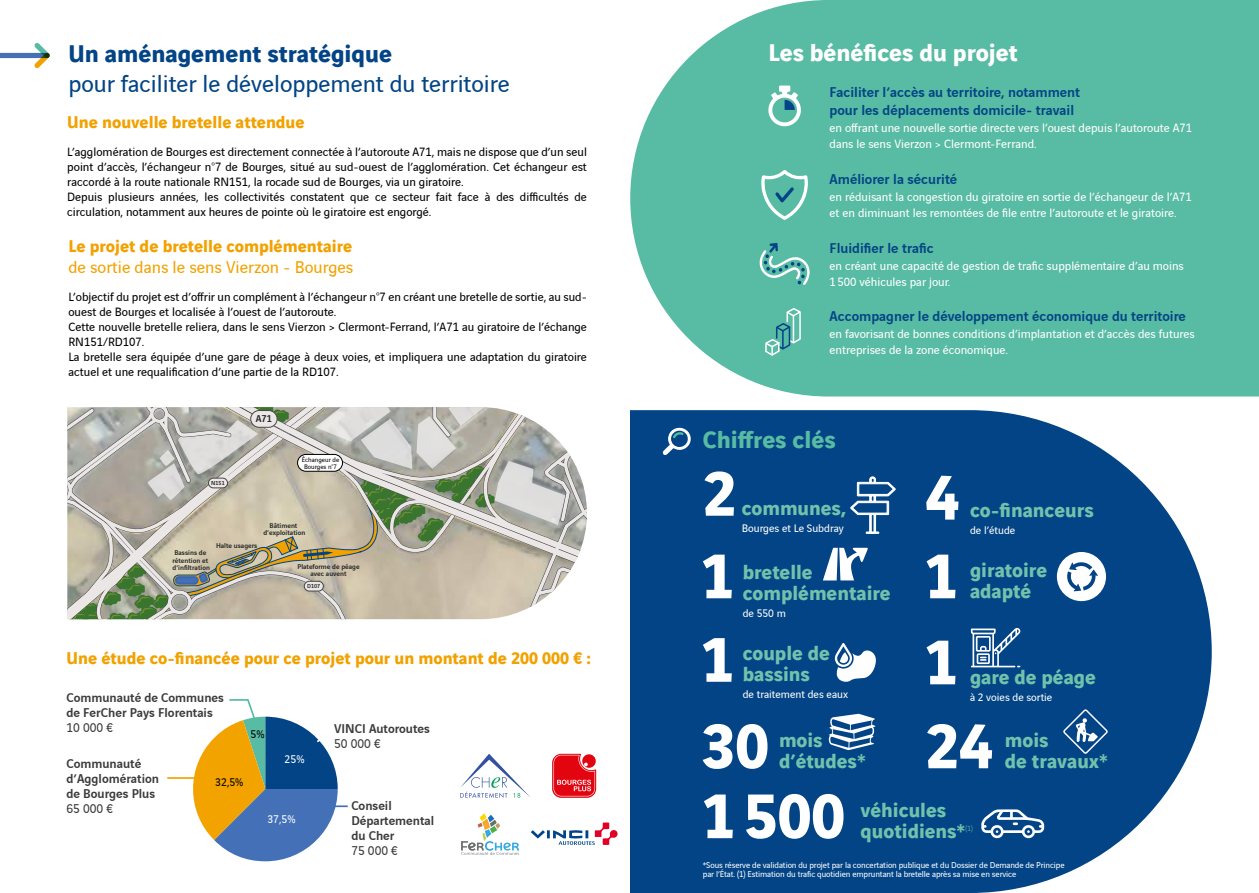
<style>
.page{position:relative;width:1259px;height:893px;background:#fff}
.page>*{position:absolute;margin:0;border:0;box-sizing:border-box;transform-origin:0 0}
.t1{font:700 67.2px "Vinci Sans";color:#fff}
.t2{font:25.5px "Vinci Sans";color:#024485}
.t3{font:700 25.5px "Vinci Sans";color:#024485}
.t4{font:700 25.5px "Vinci Sans";color:#fff}
.t5{font:700 25.5px "Vinci Sans";color:#58bba3}
.t6{font:700 21.15px/21.1px "Vinci Sans";color:#71c2ad}
.t7{font:700 18px "Vinci Sans";color:#f1a200}
.t8{font:18px "Vinci Sans";color:#f1a200}
.t9{font:500 15px/18px "Vinci Sans";color:#024485}
.t10{font:500 13.5px/15px "Vinci Sans";color:#3a3a39}
.t11{font:13.5px "Vinci Sans";color:#3a3a39}
.t12{font:12.75px/15px "Vinci Sans";color:#000}
.t13{font:12.75px/16.5px "Vinci Sans";color:#fff}
.t14{font:11.85px "Vinci Sans";color:#fff}
.t15{font:11.85px "Vinci Sans";color:#000}
.t16{font:11.55px "Vinci Sans";color:#fff}
.t17{font:500 10.5px "Vinci Sans";color:#272726}
.t18{font:9px/9px "Vinci Sans";letter-spacing:-.01em;color:#fff}
.t19{font:300 7.8px "Vinci Sans";color:#71c2ad}
.t20{font:500 7.35px/7.4px "Vinci Sans";color:#272726;text-align:center}
.t21{font:6.9px/6.8px "Vinci Sans";color:#000;text-align:center}
.t22{font:500 6.15px "Vinci Sans";color:#272726}
</style>
<div class="page">
<svg style="left:630px;top:410px;width:581px;height:483px;background:#195590"></svg>
<svg style="left:67px;top:407px;width:520px;height:213px;background:#bdbbac"></svg>
<div style="left:304px;top:581px;width:19px;height:10px;background:#ebe7e6;border-radius:5px"></div>
<div style="left:304px;top:581px;width:19px;height:10px;border:1px solid #484847;border-radius:5px"></div>
<div style="left:208px;top:478px;width:19px;height:10px;background:#ebe7e6;border-radius:5px"></div>
<div style="left:208px;top:478px;width:20px;height:10px;border:1px solid #484847;border-radius:5px"></div>
<div style="left:251px;top:411px;width:26px;height:16px;background:#ebe7e6;border-radius:8px"></div>
<div style="left:250px;top:410px;width:27px;height:17px;border:1px solid #484847;border-radius:8px"></div>
<div style="left:297px;top:454px;width:45px;height:17px;background:#fff;border-radius:8px"></div>
<div style="left:297px;top:454px;width:46px;height:17px;border:1px solid #000;border-radius:8px"></div>
<div style="left:630px;top:0;width:629px;height:396px;background:#58bba3"></div>
<svg style="left:662px;top:428px;width:29px;height:27px"></svg>
<svg style="left:768px;top:86px;width:33px;height:40px"></svg>
<svg style="left:761px;top:170px;width:47px;height:50px"></svg>
<svg style="left:764px;top:307px;width:39px;height:50px;background:#67bbac"></svg>
<svg style="left:759px;top:243px;width:50px;height:42px;background:#6cbdaf"></svg>
<hr style="left:167px;top:777px;width:32px;height:2px;background:#f3a300">
<svg style="left:186px;top:699px;width:162px;height:162px"></svg>
<svg style="left:531px;top:822px;width:86px;height:23px"></svg>
<svg style="left:552px;top:754px;width:44px;height:44px;background:#e7333c"></svg>
<svg style="left:460px;top:754px;width:70px;height:44px"></svg>
<svg style="left:461px;top:813px;width:58px;height:42px"></svg>
<svg style="left:850px;top:476px;width:46px;height:58px"></svg>
<svg style="left:971px;top:628px;width:49px;height:39px"></svg>
<svg style="left:981px;top:809px;width:63px;height:29px"></svg>
<svg style="left:1063px;top:709px;width:45px;height:45px;background:#32689c"></svg>
<svg style="left:829px;top:714px;width:46px;height:36px"></svg>
<svg style="left:823px;top:548px;width:45px;height:32px"></svg>
<svg style="left:833px;top:643px;width:43px;height:40px"></svg>
<svg style="left:1057px;top:552px;width:49px;height:49px"></svg>
<svg style="left:0;top:43px;width:50px;height:25px"></svg>
<h2 class="t3" style="left:68px;top:33px;width:325px">Un aménagement stratégique</h2>
<h2 class="t2" style="left:68px;top:65px;width:443px">pour faciliter le développement du territoire</h2>
<h3 class="t7" style="left:67px;top:108px;width:239px">Une nouvelle bretelle attendue</h3>
<p class="t12" style="left:67px;top:143px;width:521px">L’agglomération de Bourges est directement connectée à l’autoroute A71, mais ne dispose que d’un seul point d’accès, l’échangeur n°7 de Bourges, situé au sud-ouest de l’agglomération. Cet échangeur est raccordé à la route nationale RN151, la rocade sud de Bourges, via un giratoire.<br>Depuis plusieurs années, les collectivités constatent que ce secteur fait face à des difficultés de circulation, notamment aux heures de pointe où le giratoire est engorgé.</p>
<h3 class="t7" style="left:68px;top:231px;width:285px">Le projet de bretelle complémentaire</h3>
<h3 class="t8" style="left:68px;top:254px;width:286px">de sortie dans le sens Vierzon - Bourges</h3>
<p class="t12" style="left:68px;top:288px;width:520px">L’objectif du projet est d’offrir un complément à l’échangeur n°7 en créant une bretelle de sortie, au sud&shy;ouest de Bourges et localisée à l’ouest de l’autoroute.<br>Cette nouvelle bretelle reliera, dans le sens Vierzon &gt; Clermont-Ferrand, l’A71 au giratoire de l’échange RN151/RD107.<br>La bretelle sera équipée d’une gare de péage à deux voies, et impliquera une adaptation du giratoire actuel et une requalification d’une partie de la RD107.</p>
<p class="t22" style="left:211px;top:478px;width:15px">N151</p>
<p class="t17" style="left:256px;top:411px;width:18px">A71</p>
<p class="t21" style="left:302px;top:456px;width:39px">Échangeur de<br>Bourges n°7</p>
<p class="t20" style="left:263px;top:521px;width:43px">Bâtiment d’exploitation</p>
<p class="t20" style="left:297px;top:562px;width:64px">Plateforme de péage avec auvent</p>
<p class="t22" style="left:307px;top:581px;width:15px">D107</p>
<p class="t20" style="left:216px;top:541px;width:43px">Halte usagers</p>
<p class="t20" style="left:172px;top:548px;width:39px;text-align:left">Bassins de rétention et d’infiltration</p>
<h3 class="t7" style="left:66px;top:644px;width:526px">Une étude co-financée pour ce projet pour un montant de 200 000 € :</h3>
<p class="t10" style="left:66px;top:689px;width:159px">Communauté de Communes de FerCher Pays Florentais</p>
<p class="t11" style="left:66px;top:718px;width:48px">10 000 €</p>
<p class="t10" style="left:66px;top:754px;width:94px">Communauté d’Agglomération de Bourges Plus</p>
<p class="t11" style="left:66px;top:798px;width:48px">65 000 €</p>
<p class="t10" style="left:351px;top:797px;width:84px">Conseil<br>Départemental du Cher</p>
<p class="t11" style="left:351px;top:841px;width:48px">75 000 €</p>
<p class="t10" style="left:334px;top:719px;width:97px">VINCI Autoroutes</p>
<p class="t11" style="left:334px;top:733px;width:48px">50 000 €</p>
<p class="t15" style="left:251px;top:725px;width:16px">5%</p>
<p class="t14" style="left:284px;top:750px;width:22px">25%</p>
<p class="t15" style="left:215px;top:774px;width:30px">32,5%</p>
<p class="t14" style="left:267px;top:811px;width:30px">37,5%</p>
<h2 class="t4" style="left:768px;top:32px;width:251px">Les bénéfices du projet</h2>
<p class="t9" style="left:829px;top:82px;width:252px">Faciliter l’accès au territoire, notamment pour les déplacements domicile- travail</p>
<p class="t13" style="left:829px;top:118px;width:364px">en offrant une nouvelle sortie directe vers l’ouest depuis l’autoroute A71 dans le sens Vierzon &gt; Clermont-Ferrand.</p>
<p class="t9" style="left:829px;top:169px;width:129px">Améliorer la sécurité</p>
<p class="t13" style="left:829px;top:187px;width:364px">en réduisant la congestion du giratoire en sortie de l’échangeur de l’A71 et en diminuant les remontées de file entre l’autoroute et le giratoire.</p>
<p class="t9" style="left:829px;top:238px;width:106px">Fluidifier le trafic</p>
<p class="t13" style="left:829px;top:256px;width:356px">en créant une capacité de gestion de trafic supplémentaire d’au moins<br>1 500 véhicules par jour.</p>
<p class="t9" style="left:829px;top:306px;width:358px">Accompagner le développement économique du territoire</p>
<p class="t13" style="left:829px;top:324px;width:367px">en favorisant de bonnes conditions d’implantation et d’accès des futures entreprises de la zone économique.</p>
<h2 class="t5" style="left:703px;top:419px;width:134px">Chiffres clés</h2>
<h1 class="t1" style="left:702px;top:440px;width:35px">2</h1>
<h3 class="t6" style="left:741px;top:496px;width:106px">communes,</h3>
<h1 class="t1" style="left:925px;top:444px;width:35px">4</h1>
<h3 class="t6" style="left:970px;top:497px;width:125px">co-financeurs</h3>
<p class="t16" style="left:741px;top:520px;width:104px">Bourges et Le Subdray</p>
<p class="t16" style="left:970px;top:521px;width:47px">de l’étude</p>
<h1 class="t1" style="left:701px;top:523px;width:35px">1</h1>
<h3 class="t6" style="left:742px;top:559px;width:149px">bretelle complémentaire</h3>
<p class="t16" style="left:742px;top:604px;width:45px">de 550 m</p>
<h1 class="t1" style="left:925px;top:523px;width:35px">1</h1>
<h3 class="t6" style="left:970px;top:557px;width:79px">giratoire</h3>
<h3 class="t6" style="left:970px;top:578px;width:63px">adapté</h3>
<h1 class="t1" style="left:701px;top:606px;width:35px">1</h1>
<h3 class="t6" style="left:742px;top:641px;width:89px">couple de bassins</h3>
<p class="t16" style="left:742px;top:686px;width:107px">de traitement des eaux</p>
<h1 class="t1" style="left:925px;top:609px;width:35px">1</h1>
<h3 class="t6" style="left:970px;top:664px;width:127px">gare de péage</h3>
<p class="t16" style="left:970px;top:689px;width:84px">à 2 voies de sortie</p>
<h1 class="t1" style="left:701px;top:693px;width:69px">30</h1>
<h3 class="t6" style="left:779px;top:727px;width:45px">mois</h3>
<h3 class="t6" style="left:779px;top:749px;width:88px">d’études*</h3>
<h1 class="t1" style="left:925px;top:693px;width:69px">24</h1>
<h3 class="t6" style="left:1005px;top:727px;width:45px">mois</h3>
<h3 class="t6" style="left:1005px;top:749px;width:104px">de travaux*</h3>
<h1 class="t1" style="left:702px;top:763px;width:144px">1 500</h1>
<h3 class="t6" style="left:860px;top:797px;width:106px">véhicules quotidiens*</h3>
<p class="t19" style="left:965px;top:822px;width:9px">(1)</p>
<p class="t18" style="left:703px;top:860px;width:363px">*Sous réserve de validation du projet par la concertation publique et du Dossier de Demande de Principe par l’État. (1) Estimation du trafic quotidien empruntant la bretelle après sa mise en service</p>
</div>
